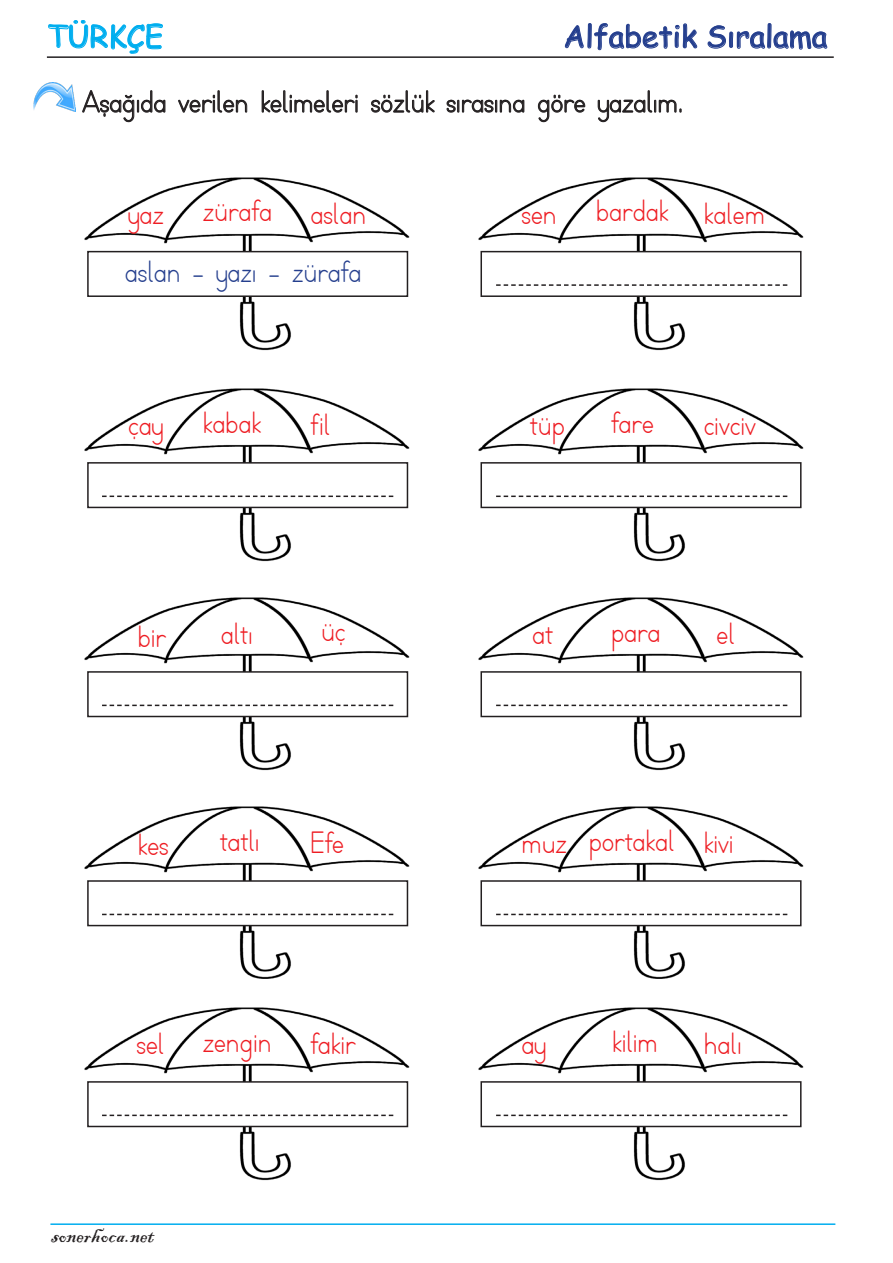
<style>
.page{position:relative;width:893px;height:1263px;background:#fff}
.page>*{position:absolute;margin:0;border:0;box-sizing:border-box;transform-origin:0 0}
.t1{font:30px "TTKB Dik Temel Abece";color:#ee1d23}
.t2{font:30px "TTKB Dik Temel Abece";color:#231f20}
.t3{font:30px "Comic Sans MS";color:#253f8e}
.t4{font:30px "TTKB Dik Temel Abece";color:#253f8e}
.t5{font:30px "Comic Sans MS";color:#00aeef}
.t6{font:24px "Blackadder ITC";color:#231f20}
</style>
<div class="page">
<hr style="left:47px;top:56px;width:787px;height:2px;background:#231f20">
<svg style="left:48px;top:20px;width:115px;height:34px"></svg>
<svg style="left:565px;top:23px;width:132px;height:27px"></svg>
<svg style="left:707px;top:23px;width:121px;height:27px"></svg>
<hr style="left:50px;top:1223px;width:785px;height:2px;background:#00aeef">
<svg style="left:82px;top:90px;width:84px;height:32px"></svg>
<svg style="left:178px;top:90px;width:70px;height:23px"></svg>
<svg style="left:261px;top:90px;width:97px;height:23px"></svg>
<svg style="left:371px;top:90px;width:64px;height:23px"></svg>
<svg style="left:446px;top:99px;width:79px;height:14px"></svg>
<svg style="left:538px;top:94px;width:48px;height:28px"></svg>
<svg style="left:597px;top:90px;width:85px;height:32px"></svg>
<img style="left:34px;top:82px;width:42px;height:30px">
<img style="left:84px;top:177px;width:326px;height:174px">
<img style="left:84px;top:388px;width:326px;height:174px">
<img style="left:84px;top:597px;width:326px;height:174px">
<img style="left:84px;top:806px;width:326px;height:375px">
<img style="left:478px;top:177px;width:326px;height:174px">
<img style="left:478px;top:388px;width:326px;height:174px">
<img style="left:478px;top:597px;width:326px;height:174px">
<img style="left:478px;top:806px;width:326px;height:375px">
<div style="left:88px;top:252px;width:319px;height:44px;background:#fff"></div>
<div style="left:87px;top:251px;width:321px;height:46px;border:2px solid #231f20"></div>
<div style="left:88px;top:463px;width:319px;height:44px;background:#fff"></div>
<div style="left:87px;top:462px;width:321px;height:46px;border:2px solid #231f20"></div>
<div style="left:88px;top:672px;width:319px;height:44px;background:#fff"></div>
<div style="left:87px;top:671px;width:321px;height:46px;border:2px solid #231f20"></div>
<div style="left:88px;top:881px;width:319px;height:44px;background:#fff"></div>
<div style="left:87px;top:880px;width:321px;height:46px;border:2px solid #231f20"></div>
<div style="left:88px;top:1082px;width:319px;height:44px;background:#fff"></div>
<div style="left:87px;top:1081px;width:321px;height:46px;border:2px solid #231f20"></div>
<div style="left:481px;top:252px;width:320px;height:44px;background:#fff"></div>
<div style="left:480px;top:251px;width:321px;height:46px;border:2px solid #231f20"></div>
<div style="left:481px;top:463px;width:320px;height:44px;background:#fff"></div>
<div style="left:480px;top:462px;width:321px;height:46px;border:2px solid #231f20"></div>
<div style="left:481px;top:672px;width:320px;height:44px;background:#fff"></div>
<div style="left:480px;top:671px;width:321px;height:46px;border:2px solid #231f20"></div>
<div style="left:481px;top:881px;width:320px;height:44px;background:#fff"></div>
<div style="left:480px;top:880px;width:321px;height:46px;border:2px solid #231f20"></div>
<div style="left:481px;top:1082px;width:320px;height:44px;background:#fff"></div>
<div style="left:480px;top:1081px;width:321px;height:46px;border:2px solid #231f20"></div>
<svg style="left:496px;top:284px;width:291px;height:2px"></svg>
<svg style="left:496px;top:496px;width:291px;height:1px"></svg>
<svg style="left:496px;top:705px;width:291px;height:1px"></svg>
<svg style="left:496px;top:914px;width:291px;height:1px"></svg>
<svg style="left:496px;top:1114px;width:291px;height:2px"></svg>
<svg style="left:102px;top:496px;width:291px;height:1px"></svg>
<svg style="left:102px;top:705px;width:291px;height:1px"></svg>
<svg style="left:102px;top:914px;width:291px;height:1px"></svg>
<svg style="left:102px;top:1114px;width:291px;height:2px"></svg>
<p class="t5" style="left:47px;top:14px;width:118px">TÜRKÇE</p>
<p class="t3" style="left:563px;top:14px;width:265px">Alfabetik Sıralama</p>
<p class="t2" style="left:82px;top:84px;width:602px">Aşağıda verilen kelimeleri sözlük sırasına göre yazalım.</p>
<p class="t1" style="left:128px;top:195px;width:37px">yaz</p>
<p class="t1" style="left:203px;top:193px;width:71px">zürafa</p>
<p class="t1" style="left:310px;top:195px;width:57px">aslan</p>
<p class="t1" style="left:521px;top:195px;width:37px">sen</p>
<p class="t1" style="left:596px;top:193px;width:74px">bardak</p>
<p class="t1" style="left:704px;top:195px;width:63px">kalem</p>
<p class="t4" style="left:125px;top:254px;width:238px">aslan - yazı - zürafa</p>
<p class="t1" style="left:128px;top:406px;width:36px">çay</p>
<p class="t1" style="left:203px;top:404px;width:60px">kabak</p>
<p class="t1" style="left:310px;top:406px;width:21px">fil</p>
<p class="t1" style="left:530px;top:406px;width:36px">tüp</p>
<p class="t1" style="left:611px;top:404px;width:44px">fare</p>
<p class="t1" style="left:704px;top:406px;width:54px">civciv</p>
<p class="t1" style="left:138px;top:618px;width:30px">bir</p>
<p class="t1" style="left:221px;top:615px;width:33px">altı</p>
<p class="t1" style="left:321px;top:612px;width:26px">üç</p>
<p class="t1" style="left:532px;top:615px;width:22px">at</p>
<p class="t1" style="left:611px;top:613px;width:51px">para</p>
<p class="t1" style="left:716px;top:615px;width:20px">el</p>
<p class="t1" style="left:138px;top:826px;width:33px">kes</p>
<p class="t1" style="left:220px;top:822px;width:41px">tatlı</p>
<p class="t1" style="left:310px;top:824px;width:35px">Efe</p>
<p class="t1" style="left:136px;top:1025px;width:29px">sel</p>
<p class="t1" style="left:203px;top:1023px;width:70px">zengin</p>
<p class="t1" style="left:310px;top:1025px;width:47px">fakir</p>
<p class="t6" style="left:51px;top:1220px;width:104px">sonerhoca.net</p>
<p class="t1" style="left:521px;top:824px;width:47px">muz</p>
<p class="t1" style="left:589px;top:822px;width:87px">portakal</p>
<p class="t1" style="left:704px;top:824px;width:31px">kivi</p>
<p class="t1" style="left:521px;top:1025px;width:26px">ay</p>
<p class="t1" style="left:612px;top:1023px;width:47px">kilim</p>
<p class="t1" style="left:704px;top:1025px;width:40px">halı</p>
</div>
